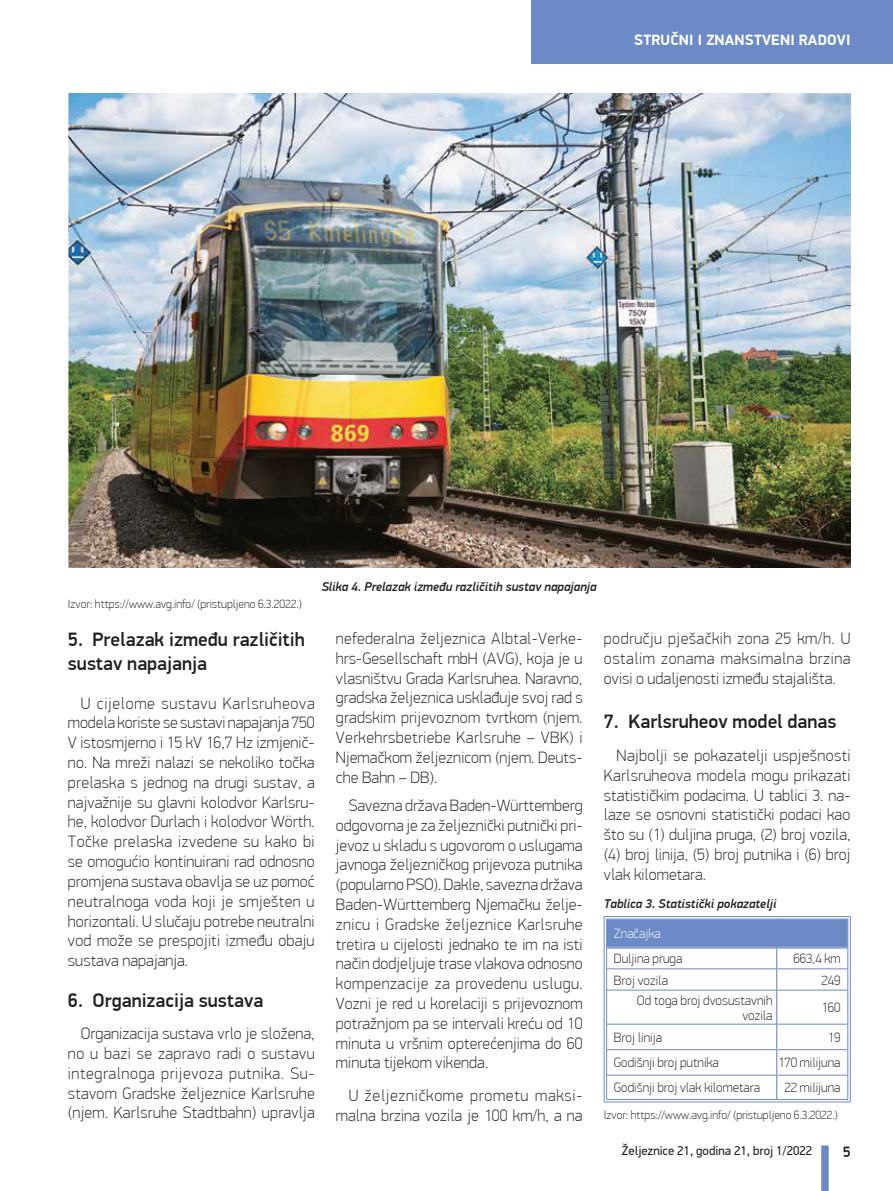
<style>
.page{position:relative;width:893px;height:1191px;background:#fff}
.page>*{position:absolute;margin:0;border:0;box-sizing:border-box;transform-origin:0 0}
._0_medunaslov_NOVO{font:500 19.5px/23.4px "PF Din Display Pro";color:#231f20}
.OSNOVNO_novo{font:100 16.5px/19.8px "PF Din Display Pro";letter-spacing:.005em;color:#231f20;text-align:justify}
.OSNOVNO_novo-2{font:100 16.5px/19.8px "PF Din Display Pro";letter-spacing:.045em;color:#231f20;text-align:right}
.t1{font:700 15px "PF Din Display Pro";letter-spacing:.01em;color:#fff}
.t2{font:500 15px "PF Din Display Pro";color:#231f20}
.t3{font:100 13.5px/15px "PF Din Display Pro";color:#231f20;text-align:right}
.t4{font:100 13.5px "PF Din Display Pro";color:#fff}
.slike{font:italic 500 12.75px "PF Din Display Pro";color:#231f20}
.t5{font:12.75px "PF Din Display Pro";color:#231f20}
.IZVOR{font:100 12px "PF Din Display Pro";color:#231f20}
</style>
<div class="page">
<div style="left:821px;top:1145px;width:8px;height:46px;background:#6c8bc6"></div>
<img style="left:68px;top:93px;width:782px;height:474px">
<div style="left:531px;top:0;width:362px;height:64px;background:#6c8bc6"></div>
<hr style="left:607px;top:1023px;width:169px;height:1px;background:#6c8bc6">
<hr style="left:777px;top:1023px;width:70px;height:1px;background:#6c8bc6">
<hr style="left:607px;top:1049px;width:169px;height:1px;background:#6c8bc6">
<hr style="left:777px;top:1049px;width:70px;height:1px;background:#6c8bc6">
<hr style="left:607px;top:1074px;width:169px;height:1px;background:#6c8bc6">
<hr style="left:777px;top:1074px;width:70px;height:1px;background:#6c8bc6">
<hr style="left:604px;top:916px;width:173px;height:1px;background:#6c8bc6">
<hr style="left:777px;top:916px;width:73px;height:1px;background:#6c8bc6">
<hr style="left:850px;top:916px;width:1px;height:31px;background:#6c8bc6">
<hr style="left:604px;top:990px;width:1px;height:34px;background:#6c8bc6">
<hr style="left:606px;top:990px;width:1px;height:34px;background:#6c8bc6">
<hr style="left:847px;top:990px;width:1px;height:34px;background:#6c8bc6">
<hr style="left:850px;top:990px;width:1px;height:34px;background:#6c8bc6">
<svg style="left:604px;top:1024px;width:3px;height:77px"></svg>
<svg style="left:847px;top:1024px;width:4px;height:77px"></svg>
<hr style="left:606px;top:1099px;width:171px;height:1px;background:#6c8bc6">
<hr style="left:604px;top:1101px;width:173px;height:1px;background:#6c8bc6">
<hr style="left:777px;top:1099px;width:71px;height:1px;background:#6c8bc6">
<hr style="left:777px;top:1101px;width:73px;height:1px;background:#6c8bc6">
<svg style="left:604px;top:917px;width:247px;height:73px"></svg>
<hr style="left:776px;top:990px;width:1px;height:34px;background:#6c8bc6">
<svg style="left:776px;top:1024px;width:1px;height:75px"></svg>
<p class="t1" style="left:634px;top:31px;width:218px">STRUČNI I ZNANSTVENI RADOVI</p>
<p class="IZVOR" style="left:68px;top:597px;width:235px">Izvor: https://www.avg.info/ (pristupljeno 6.3.2022.)</p>
<p class="slike" style="left:322px;top:579px;width:277px">Slika 4. Prelazak između različitih sustav napajanja</p>
<p class="_0_medunaslov_NOVO" style="left:68px;top:628px;width:238px">5. Prelazak između različitih sustav napajanja</p>
<p class="OSNOVNO_novo" style="left:68px;top:693px;width:248px;text-indent:13px">U cijelome sustavu Karlsruheova modela koriste se sustavi napajanja 750<br>V istosmjerno i 15 kV 16,7 Hz izmjenič&shy;no. Na mreži nalazi se nekoliko točka prelaska s jednog na drugi sustav, a najvažnije su glavni kolodvor Karlsru&shy;he, kolodvor Durlach i kolodvor Wörth.<br>Točke prelaska izvedene su kako bi se omogućio kontinuirani rad odnosno promjena sustava obavlja se uz pomoć neutralnoga voda koji je smješten u horizontali. U slučaju potrebe neutralni vod može se prespojiti između obaju sustava napajanja.</p>
<p class="_0_medunaslov_NOVO" style="left:68px;top:988px;width:197px">6. Organizacija sustava</p>
<p class="OSNOVNO_novo" style="left:68px;top:1023px;width:248px;text-indent:13px">Organizacija sustava vrlo je složena, no u bazi se zapravo radi o sustavu integralnoga prijevoza putnika. Su&shy;stavom Gradske željeznice Karlsruhe (njem. Karlsruhe Stadtbahn) upravlja</p>
<p class="OSNOVNO_novo" style="left:336px;top:628px;width:248px">nefederalna željeznica Albtal-Verke&shy;hrs-Gesellschaft mbH (AVG), koja je u vlasništvu Grada Karlsruhea. Naravno, gradska željeznica usklađuje svoj rad s gradskim prijevoznom tvrtkom (njem.<br>Verkehrsbetriebe Karlsruhe – VBK) i Njemačkom željeznicom (njem. Deuts&shy;che Bahn – DB).</p>
<p class="OSNOVNO_novo" style="left:336px;top:795px;width:248px;text-indent:13px">Savezna država Baden-Württemberg odgovorna je za željeznički putnički pri&shy;jevoz u skladu s ugovorom o uslugama javnoga željezničkog prijevoza putnika (popularno PSO). Dakle, savezna država Baden-Württemberg Njemačku želje&shy;znicu i Gradske željeznice Karlsruhe tretira u cijelosti jednako te im na isti način dodjeljuje trase vlakova odnosno kompenzacije za provedenu uslugu.<br>Vozni je red u korelaciji s prijevoznom potražnjom pa se intervali kreću od 10 minuta u vršnim opterećenjima do 60 minuta tijekom vikenda.</p>
<p class="OSNOVNO_novo-2" style="left:336px;top:1085px;width:248px">U željezničkome prometu maksi&shy;malna brzina vozila je 100 km/h, a na</p>
<p class="OSNOVNO_novo" style="left:604px;top:628px;width:248px">području pješačkih zona 25 km/h. U ostalim zonama maksimalna brzina ovisi o udaljenosti između stajališta.</p>
<p class="_0_medunaslov_NOVO" style="left:604px;top:710px;width:234px">7. Karlsruheov model danas</p>
<p class="OSNOVNO_novo" style="left:604px;top:745px;width:248px;text-indent:13px">Najbolji se pokazatelji uspješnosti Karlsruheova modela mogu prikazati statističkim podacima. U tablici 3. na&shy;laze se osnovni statistički podaci kao što su (1) duljina pruga, (2) broj vozila, (4) broj linija, (5) broj putnika i (6) broj vlak kilometara.</p>
<p class="slike" style="left:604px;top:896px;width:174px">Tablica 3. Statistički pokazatelji</p>
<p class="t4" style="left:614px;top:925px;width:48px">Značajka</p>
<p class="t3" style="left:614px;top:951px;width:70px">Duljina pruga</p>
<p class="t3" style="left:793px;top:951px;width:49px">663,4 km</p>
<p class="t3" style="left:614px;top:972px;width:56px">Broj vozila</p>
<p class="t3" style="left:821px;top:972px;width:21px">249</p>
<p class="t3" style="left:637px;top:992px;width:137px">Od toga broj dvosustavnih vozila</p>
<p class="t3" style="left:821px;top:1000px;width:21px">160</p>
<p class="t3" style="left:614px;top:1030px;width:50px">Broj linija</p>
<p class="t3" style="left:828px;top:1030px;width:14px">19</p>
<p class="t3" style="left:614px;top:1055px;width:107px">Godišnji broj putnika</p>
<p class="t3" style="left:778px;top:1055px;width:64px">170 milijuna</p>
<p class="t3" style="left:614px;top:1080px;width:148px">Godišnji broj vlak kilometara</p>
<p class="t3" style="left:784px;top:1080px;width:58px">22 milijuna</p>
<p class="IZVOR" style="left:604px;top:1108px;width:235px">Izvor: https://www.avg.info/ (pristupljeno 6.3.2022.)</p>
<p class="t5" style="left:622px;top:1143px;width:192px">Željeznice 21, godina 21, broj 1/2022</p>
<p class="t2" style="left:843px;top:1142px;width:9px">5</p>
</div>
